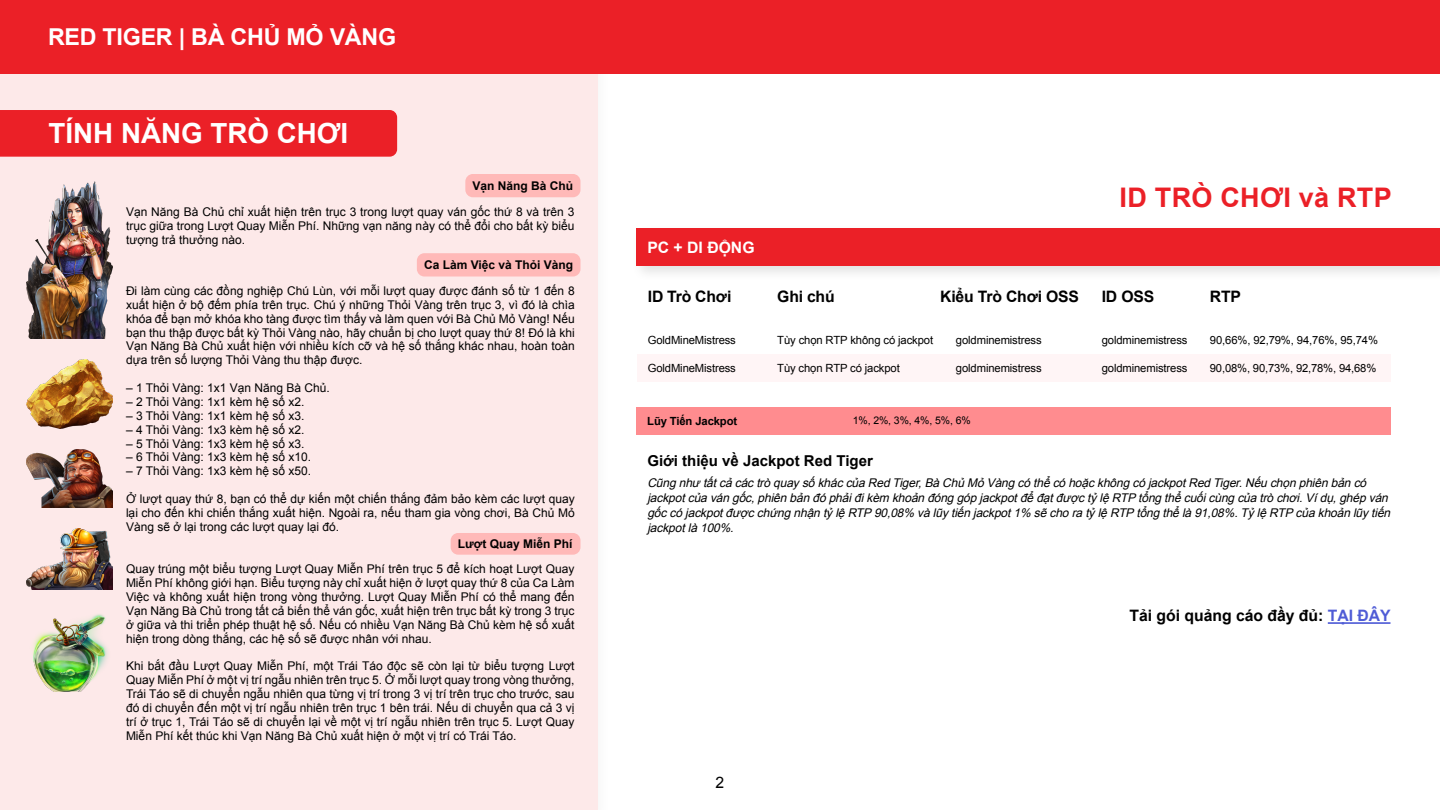
<style>
.page{position:relative;width:1440px;height:810px;background:#fff}
.page>*{position:absolute;margin:0;border:0;box-sizing:border-box;transform-origin:0 0}
.t1{font:700 27.75px "Arial";color:#fff}
.t2{font:700 27px "Arial";letter-spacing:.01em;color:#eb2027}
.t3{font:700 23.25px "Arial";letter-spacing:-.01em;color:#fff}
.t4{font:700 15.75px "Arial";letter-spacing:-.01em;color:#000}
.t5{font:700 15.75px "Arial";color:#fff}
.t6{font:15.75px "Arial";color:#000}
.t7{font:700 15px "Arial";color:#000}
.t8{font:12px/13.9px "Arial";color:#000;text-align:justify}
.t9{font:italic 12px/15px "Arial";letter-spacing:-.01em;color:#000}
.t10{font:700 12px "Arial";color:#000}
.t11{font:11.25px "Arial";letter-spacing:-.01em;color:#000}
.t12{font:700 11.25px "Arial";letter-spacing:-.01em;color:#000}
.t13{font:10.5px "Arial";color:#000}
.s1{color:#4f5cd6}
</style>
<div class="page">
<div style="left:0;top:0;width:598px;height:810px;background:#fde9e9"></div>
<div style="left:637px;top:354px;width:753px;height:28px;background:#fff5f6"></div>
<div style="left:636px;top:407px;width:754px;height:27px;background:#ff8c8f"></div>
<img style="left:27px;top:181px;width:86px;height:157px">
<img style="left:27px;top:449px;width:86px;height:59px">
<img style="left:27px;top:529px;width:86px;height:60px">
<img style="left:33px;top:614px;width:75px;height:78px">
<img style="left:27px;top:359px;width:86px;height:69px">
<div style="left:0;top:0;width:1440px;height:74px;background:#eb2027"></div>
<div style="left:0;top:110px;width:397px;height:47px;background:#eb2027"></div>
<div style="left:630px;top:223px;width:810px;height:59px;background:#000;opacity:.12"></div>
<div style="left:636px;top:229px;width:804px;height:37px;background:#eb2027"></div>
<div style="left:417px;top:253px;width:163px;height:24px;background:#ffb9b8;border-radius:8px"></div>
<div style="left:465px;top:174px;width:115px;height:23px;background:#ffb9b8;border-radius:8px"></div>
<div style="left:451px;top:533px;width:130px;height:22px;background:#ffb9b8;border-radius:8px"></div>
<hr style="left:1328px;top:622px;width:63px;height:2px;background:#4f5cd6">
<h3 class="t3" style="left:48px;top:22px;width:350px">RED TIGER | BÀ CHỦ MỎ VÀNG</h3>
<h1 class="t1" style="left:49px;top:115px;width:301px">TÍNH NĂNG TRÒ CHƠI</h1>
<p class="t10" style="left:472px;top:178px;width:102px">Vạn Năng Bà Chủ</p>
<p class="t8" style="left:126px;top:205px;width:450px">Vạn Năng Bà Chủ chỉ xuất hiện trên trục 3 trong lượt quay ván gốc thứ 8 và trên 3 trục giữa trong Lượt Quay Miễn Phí. Những vạn năng này có thể đổi cho bất kỳ biểu tượng trả thưởng nào.</p>
<p class="t10" style="left:424px;top:257px;width:151px">Ca Làm Việc và Thỏi Vàng</p>
<p class="t8" style="left:126px;top:284px;width:450px">Đi làm cùng các đồng nghiệp Chú Lùn, với mỗi lượt quay được đánh số từ 1 đến 8 xuất hiện ở bộ đếm phía trên trục. Chú ý những Thỏi Vàng trên trục 3, vì đó là chìa khóa để bạn mở khóa kho tàng được tìm thấy và làm quen với Bà Chủ Mỏ Vàng! Nếu bạn thu thập được bất kỳ Thỏi Vàng nào, hãy chuẩn bị cho lượt quay thứ 8! Đó là khi Vạn Năng Bà Chủ xuất hiện với nhiều kích cỡ và hệ số thắng khác nhau, hoàn toàn dựa trên số lượng Thỏi Vàng thu thập được.</p>
<p class="t8" style="left:126px;top:381px;width:205px">– 1 Thỏi Vàng: 1x1 Vạn Năng Bà Chủ.</p>
<p class="t8" style="left:126px;top:395px;width:180px">– 2 Thỏi Vàng: 1x1 kèm hệ số x2.</p>
<p class="t8" style="left:126px;top:409px;width:180px">– 3 Thỏi Vàng: 1x1 kèm hệ số x3.</p>
<p class="t8" style="left:126px;top:423px;width:180px">– 4 Thỏi Vàng: 1x3 kèm hệ số x2.</p>
<p class="t8" style="left:126px;top:437px;width:180px">– 5 Thỏi Vàng: 1x3 kèm hệ số x3.</p>
<p class="t8" style="left:126px;top:450px;width:187px">– 6 Thỏi Vàng: 1x3 kèm hệ số x10.</p>
<p class="t8" style="left:126px;top:464px;width:187px">– 7 Thỏi Vàng: 1x3 kèm hệ số x50.</p>
<p class="t8" style="left:126px;top:492px;width:450px">Ở lượt quay thứ 8, bạn có thể dự kiến một chiến thắng đảm bảo kèm các lượt quay lại cho đến khi chiến thắng xuất hiện. Ngoài ra, nếu tham gia vòng chơi, Bà Chủ Mỏ Vàng sẽ ở lại trong các lượt quay lại đó.</p>
<p class="t10" style="left:458px;top:536px;width:116px">Lượt Quay Miễn Phí</p>
<p class="t8" style="left:126px;top:562px;width:450px">Quay trúng một biểu tượng Lượt Quay Miễn Phí trên trục 5 để kích hoạt Lượt Quay Miễn Phí không giới hạn. Biểu tượng này chỉ xuất hiện ở lượt quay thứ 8 của Ca Làm Việc và không xuất hiện trong vòng thưởng. Lượt Quay Miễn Phí có thể mang đến Vạn Năng Bà Chủ trong tất cả biến thể ván gốc, xuất hiện trên trục bất kỳ trong 3 trục ở giữa và thi triển phép thuật hệ số. Nếu có nhiều Vạn Năng Bà Chủ kèm hệ số xuất hiện trong dòng thắng, các hệ số sẽ được nhân với nhau.</p>
<p class="t8" style="left:126px;top:659px;width:450px">Khi bắt đầu Lượt Quay Miễn Phí, một Trái Táo độc sẽ còn lại từ biểu tượng Lượt Quay Miễn Phí ở một vị trí ngẫu nhiên trên trục 5. Ở mỗi lượt quay trong vòng thưởng, Trái Táo sẽ di chuyển ngẫu nhiên qua từng vị trí trong 3 vị trí trên trục cho trước, sau đó di chuyển đến một vị trí ngẫu nhiên trên trục 1 bên trái. Nếu di chuyển qua cả 3 vị trí ở trục 1, Trái Táo sẽ di chuyển lại về một vị trí ngẫu nhiên trên trục 5. Lượt Quay Miễn Phí kết thúc khi Vạn Năng Bà Chủ xuất hiện ở một vị trí có Trái Táo.</p>
<h3 class="t5" style="left:647px;top:237px;width:109px">PC + DI ĐỘNG</h3>
<h3 class="t4" style="left:648px;top:286px;width:85px">ID Trò Chơi</h3>
<p class="t11" style="left:648px;top:333px;width:90px">GoldMineMistress</p>
<p class="t11" style="left:648px;top:360px;width:90px">GoldMineMistress</p>
<h3 class="t4" style="left:777px;top:286px;width:59px">Ghi chú</h3>
<p class="t11" style="left:777px;top:333px;width:157px">Tùy chọn RTP không có jackpot</p>
<p class="t11" style="left:777px;top:361px;width:124px">Tùy chọn RTP có jackpot</p>
<h3 class="t4" style="left:940px;top:286px;width:140px">Kiểu Trò Chơi OSS</h3>
<p class="t11" style="left:956px;top:333px;width:87px">goldminemistress</p>
<p class="t11" style="left:956px;top:360px;width:87px">goldminemistress</p>
<p class="t12" style="left:647px;top:414px;width:92px">Lũy Tiến Jackpot</p>
<p class="t13" style="left:853px;top:414px;width:120px">1%, 2%, 3%, 4%, 5%, 6%</p>
<h2 class="t2" style="left:1120px;top:180px;width:274px">ID TRÒ CHƠI và RTP</h2>
<h3 class="t4" style="left:1102px;top:286px;width:54px">ID OSS</h3>
<p class="t11" style="left:1102px;top:333px;width:87px">goldminemistress</p>
<p class="t11" style="left:1102px;top:360px;width:87px">goldminemistress</p>
<h3 class="t4" style="left:1210px;top:286px;width:33px">RTP</h3>
<p class="t11" style="left:1210px;top:333px;width:170px">90,66%, 92,79%, 94,76%, 95,74%</p>
<p class="t11" style="left:1210px;top:360px;width:168px">90,08%, 90,73%, 92,78%, 94,68%</p>
<p class="t7" style="left:647px;top:451px;width:227px">Giới thiệu về Jackpot Red Tiger</p>
<p class="t9" style="left:647px;top:475px;width:748px">Cũng như tấtcả cáctrò quaysố kháccủa Red Tiger,Bà Chủ Mỏ Vàng có thể có hoặckhông có jackpotRed Tiger.Nếu chọn phiên bản có jackpotcủa ván gốc,phiên bản đó phảiđikèm khoản đóng góp jackpotđể đạtđượctỷlệ RTP tổng thể cuốicùng của trò chơi.Vídụ,ghép ván gốccó jackpotđượcchứng nhận tỷlệ RTP 90,08% và lũytiến jackpot1% sẽ cho ra tỷlệ RTP tổng thể là 91,08%.Tỷlệ RTP của khoản lũytiến jackpotlà 100%.</p>
<h3 class="t6" style="left:716px;top:772px;width:10px">2</h3>
<h3 class="t4" style="left:1129px;top:605px;width:263px">Tải gói quảng cáo đầy đủ: <span class="s1">TẠI ĐÂY</span></h3>
</div>
